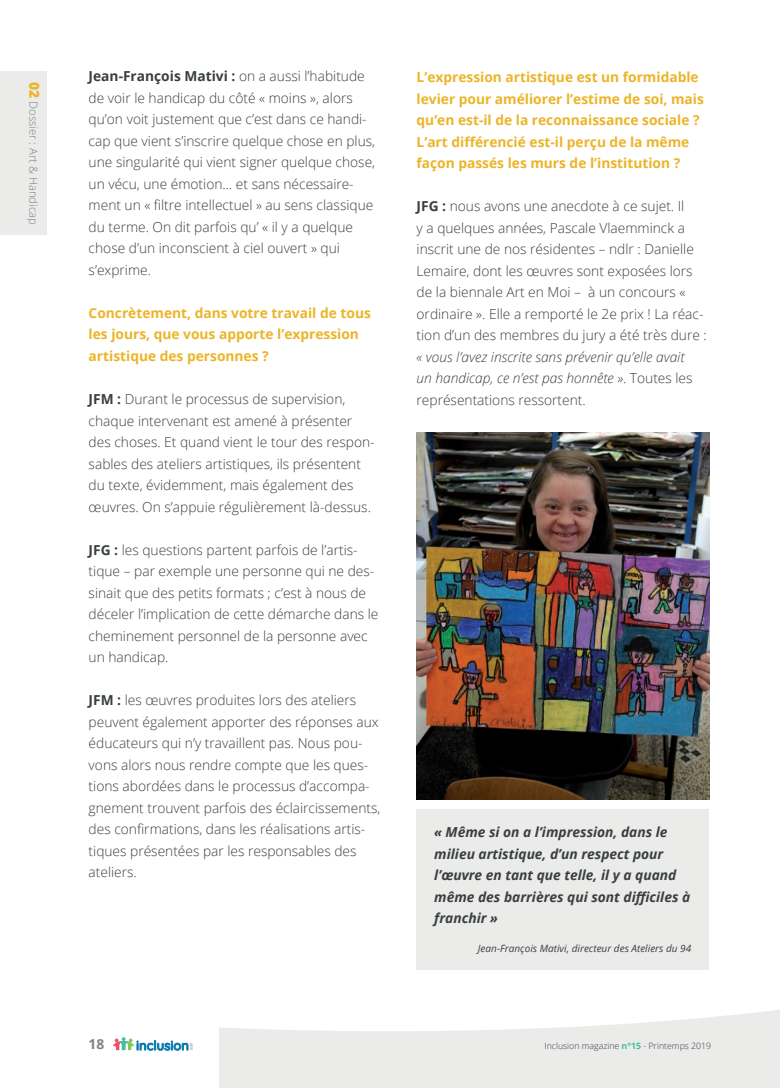
<style>
.page{position:relative;width:780px;height:1088px;background:#fff}
.page>*{position:absolute;margin:0;border:0;box-sizing:border-box;transform-origin:0 0}
.t1{font:300 13.75px/21.5px "Open Sans";color:#393f40}
.t2{font:700 13.75px/21.5px "Open Sans";color:#ecb427}
.t3{font:italic 700 13.75px/21.5px "Open Sans";color:#393f40}
.t4{font:italic 300 13.75px/21.5px "Open Sans";color:#393f40}
.t5{font:700 13.75px "Open Sans";color:#808287}
.t6{font:300 11.25px "Open Sans";color:#808287}
.t7{font:italic 10px "Open Sans";color:#393f40}
.t8{font:300 8.75px "Open Sans";color:#393f40}
.s1{font-weight:800;font-size:13.75px;color:#ecb427}
.s2{font-weight:700}
.s3{font-style:normal}
.s4{font-weight:700;color:#41bea2}
</style>
<div class="page">
<div style="left:220px;top:1001px;width:560px;height:87px;background:#ebebea"></div>
<svg style="left:219px;top:771px;width:561px;height:260px"></svg>
<svg style="left:113px;top:1037px;width:79px;height:13px"></svg>
<img style="left:416px;top:432px;width:293px;height:367px">
<div style="left:416px;top:809px;width:293px;height:160px;background:#ebebea"></div>
<div style="left:0;top:72px;width:47px;height:163px;background:#ebebea"></div>
<p class="t6" style="left:41px;top:82px;width:145px;rotate:90deg"><span class="s1">02</span> Dossier : Art &amp; Handicap</p>
<p class="t1" style="left:89px;top:65px;width:288px"><span class="s2">Jean-François Mativi :</span> on a aussi l’habitude de voir le handicap du côté « moins », alors qu’on voit justement que c’est dans ce handi&shy;cap que vient s’inscrire quelque chose en plus, une singularité qui vient signer quelque chose, un vécu, une émotion… et sans nécessaire&shy;ment un « filtre intellectuel » au sens classique du terme. On dit parfois qu’ « il y a quelque chose d’un inconscient à ciel ouvert » qui s’exprime.</p>
<p class="t2" style="left:89px;top:302px;width:284px">Concrètement, dans votre travail de tous les jours, que vous apporte l’expression artistique des personnes ?</p>
<p class="t1" style="left:89px;top:388px;width:287px"><span class="s2">JFM :</span> Durant le processus de supervision, chaque intervenant est amené à présenter des choses. Et quand vient le tour des respon&shy;sables des ateliers artistiques, ils présentent du texte, évidemment, mais également des œuvres. On s’appuie régulièrement là-dessus.</p>
<p class="t1" style="left:89px;top:538px;width:291px"><span class="s2">JFG :</span> les questions partent parfois de l’artis&shy;tique – par exemple une personne qui ne des&shy;sinait que des petits formats ; c’est à nous de déceler l’implication de cette démarche dans le cheminement personnel de la personne avec un handicap.</p>
<p class="t1" style="left:89px;top:689px;width:293px"><span class="s2">JFM :</span> les œuvres produites lors des ateliers peuvent également apporter des réponses aux éducateurs qui n’y travaillent pas. Nous pou&shy;vons alors nous rendre compte que les ques&shy;tions abordées dans le processus d’accompa&shy;gnement trouvent parfois des éclaircissements, des confirmations, dans les réalisations artis&shy;tiques présentées par les responsables des ateliers.</p>
<p class="t2" style="left:416px;top:66px;width:289px">L’expression artistique est un formidable levier pour améliorer l’estime de soi, mais qu’en est-il de la reconnaissance sociale ?<br>L’art différencié est-il perçu de la même façon passés les murs de l’institution ?</p>
<p class="t1" style="left:416px;top:195px;width:292px"><span class="s2">JFG :</span> nous avons une anecdote à ce sujet. Il<br>y a quelques années, Pascale Vlaemminck a inscrit une de nos résidentes – ndlr : Danielle Lemaire, dont les œuvres sont exposées lors de la biennale Art en Moi – à un concours « ordinaire ». Elle a remporté le 2e prix ! La réac&shy;tion d’un des membres du jury a été très dure :</p>
<p class="t4" style="left:416px;top:346px;width:277px">« vous l’avez inscrite sans prévenir qu’elle avait un handicap, ce n’est pas honnête »<span class="s3">. Toutes les représentations ressortent.</span></p>
<p class="t3" style="left:434px;top:821px;width:257px">« Même si on a l’impression, dans le milieu artistique, d’un respect pour l’œuvre en tant que telle, il y a quand même des barrières qui sont difficiles à franchir »</p>
<p class="t7" style="left:478px;top:941px;width:215px">Jean-François Mativi, directeur des Ateliers du 94</p>
<p class="t5" style="left:89px;top:1034px;width:17px">18</p>
<p class="t8" style="left:544px;top:1039px;width:168px">Inclusion magazine <span class="s4">n°15</span> - Printemps 2019</p>
</div>
